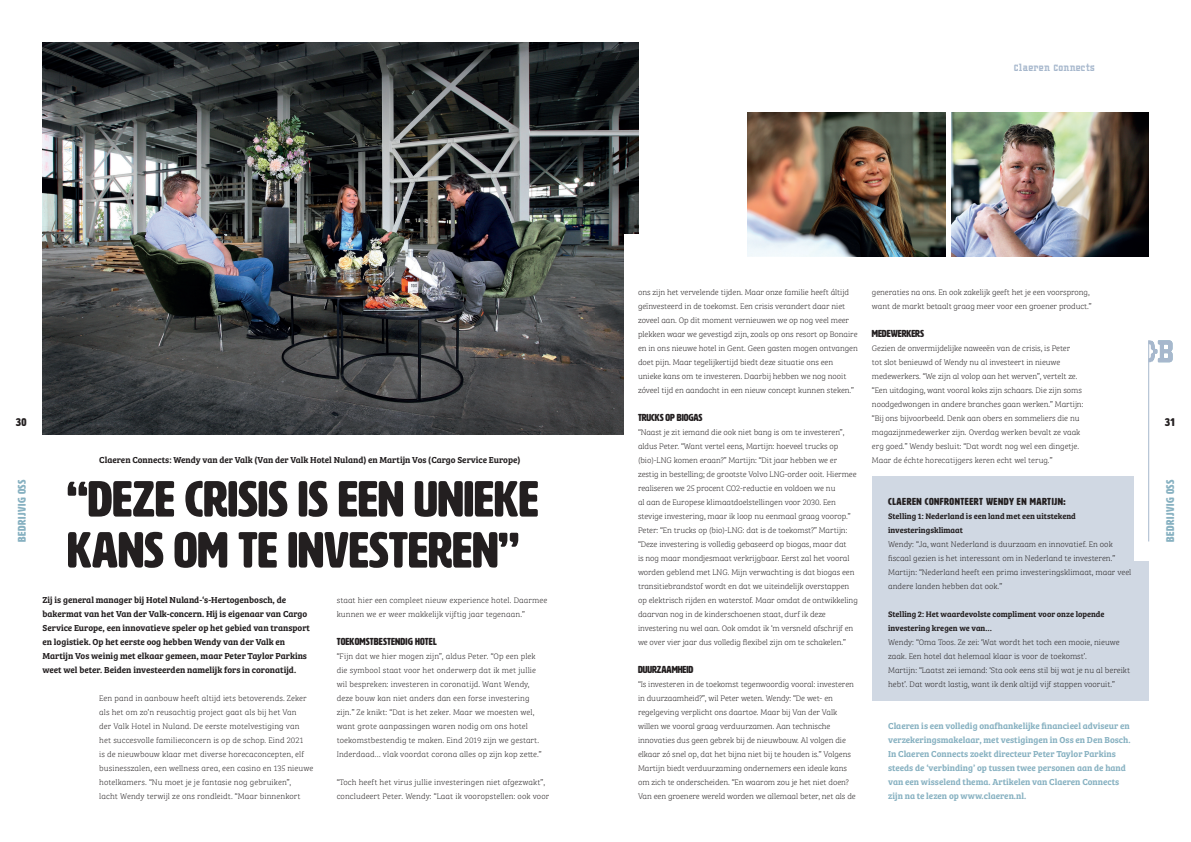
<style>
.page{position:relative;width:1191px;height:842px;background:#fff}
.page>*{position:absolute;margin:0;border:0;box-sizing:border-box;transform-origin:0 0}
.t1{font:50px/51px "HWT Artz";color:#231f20}
.t2{font:11px "HWT Artz";letter-spacing:.05em;color:#87b1c1}
.t3{font:11px "HWT Artz";color:#231f20}
.t4{font:10px "HWT Artz";letter-spacing:.01em;color:#231f20}
.t5{font:10px "HWT Artz";letter-spacing:.05em;color:#231f20}
.t6{font:10px "Kegger";letter-spacing:.02em;color:#a7b8cd}
.t7{font:9px/14px "Bree Serif Sb";color:#231f20}
.t8{font:9px/14px "Bree Serif Sb";color:#87b1c1}
.t9{font:8.2px/14px "Bree Serif Th";letter-spacing:-.005em;color:#231f20}
.t10{font:8.2px/14px "Bree Serif Sb";color:#231f20}
</style>
<div class="page">
<img style="left:43px;top:43px;width:552px;height:392px">
<div style="left:872px;top:477px;width:276px;height:224px;background:#d0d8e3"></div>
<svg style="left:595px;top:43px;width:43px;height:392px;background:#36383a"></svg>
<div style="left:1134px;top:323px;width:17px;height:238px;background:#fff"></div>
<div style="left:624px;top:234px;width:28px;height:217px;background:#fff"></div>
<img style="left:748px;top:113px;width:197px;height:143px">
<img style="left:951px;top:113px;width:197px;height:143px">
<svg style="left:1149px;top:340px;width:23px;height:22px"></svg>
<hr style="left:1148px;top:340px;width:1px;height:201px;background:#a7b8cd">
<h2 class="t3" style="left:16px;top:416px;width:12px">30</h2>
<p class="t7" style="left:99px;top:452px;width:423px">Claeren Connects: Wendy van der Valk (Van der Valk Hotel Nuland) en Martijn Vos (Cargo Service Europe)</p>
<h2 class="t2" style="left:16px;top:542px;width:64px;rotate:-90deg">BEDRIJVIG OSS</h2>
<h1 class="t1" style="left:67px;top:474px;width:473px">“DEZE CRISIS IS EEN UNIEKE<br>KANS OM TE INVESTEREN”</h1>
<p class="t7" style="left:43px;top:592px;width:269px">Zij is general manager bij Hotel Nuland-‘s-Hertogenbosch, de bakermat van het Van der Valk-concern. Hij is eigenaar van Cargo Service Europe, een innovatieve speler op het gebied van transport en logistiek. Op het eerste oog hebben Wendy van der Valk en Martijn Vos weinig met elkaar gemeen, maar Peter Taylor Parkins weet wel beter. Beiden investeerden namelijk fors in coronatijd.</p>
<p class="t9" style="left:99px;top:690px;width:215px">Een pand in aanbouw heeft altijd iets betoverends. Zeker als het om zo’n reusachtig project gaat als bij het Van<br>der Valk Hotel in Nuland. De eerste motelvestiging van het succesvolle familieconcern is op de schop. Eind 2021<br>is de nieuwbouw klaar met diverse horecaconcepten, elf businesszalen, een wellness area, een casino en 135 nieuwe hotelkamers. “Nu moet je je fantasie nog gebruiken”,<br>lacht Wendy terwijl ze ons rondleidt. “Maar binnenkort</p>
<p class="t9" style="left:337px;top:592px;width:212px">staat hier een compleet nieuw experience hotel. Daarmee kunnen we er weer makkelijk vijftig jaar tegenaan.”</p>
<p class="t4" style="left:337px;top:636px;width:101px">TOEKOMSTBESTENDIG HOTEL</p>
<p class="t9" style="left:337px;top:648px;width:206px">“Fijn dat we hier mogen zijn”, aldus Peter. “Op een plek die symbool staat voor het onderwerp dat ik met jullie wil bespreken: investeren in coronatijd. Want Wendy, deze bouw kan niet anders dan een forse investering zijn.” Ze knikt: “Dat is het zeker. Maar we moesten wel, want grote aanpassingen waren nodig om ons hotel toekomstbestendig te maken. Eind 2019 zijn we gestart.<br>Inderdaad… vlak voordat corona alles op zijn kop zette.”</p>
<p class="t9" style="left:337px;top:774px;width:214px">“Toch heeft het virus jullie investeringen niet afgezwakt”, concludeert Peter. Wendy: “Laat ik vooropstellen: ook voor</p>
<p class="t6" style="left:1014px;top:61px;width:82px">Claeren Connects</p>
<p class="t9" style="left:638px;top:284px;width:221px">ons zijn het vervelende tijden. Maar onze familie heeft áltijd geïnvesteerd in de toekomst. Een crisis verandert daar niet zoveel aan. Op dit moment vernieuwen we op nog veel meer plekken waar we gevestigd zijn, zoals op ons resort op Bonaire en in ons nieuwe hotel in Gent. Geen gasten mogen ontvangen doet pijn. Maar tegelijkertijd biedt deze situatie ons een unieke kans om te investeren. Daarbij hebben we nog nooit zóveel tijd en aandacht in een nieuw concept kunnen steken.”</p>
<p class="t4" style="left:638px;top:412px;width:66px">TRUCKS OP BIOGAS</p>
<p class="t9" style="left:638px;top:424px;width:221px">“Naast je zit iemand die ook niet bang is om te investeren”, aldus Peter. “Want vertel eens, Martijn: hoeveel trucks op (bio)-LNG komen eraan?” Martijn: “Dit jaar hebben we er zestig in bestelling; de grootste Volvo LNG-order ooit. Hiermee realiseren we 25 procent CO2-reductie en voldoen we nu<br>al aan de Europese klimaatdoelstellingen voor 2030. Een stevige investering, maar ik loop nu eenmaal graag voorop.” Peter: “En trucks op (bio)-LNG: dat is de toekomst?” Martijn: “Deze investering is volledig gebaseerd op biogas, maar dat<br>is nog maar mondjesmaat verkrijgbaar. Eerst zal het vooral worden geblend met LNG. Mijn verwachting is dat biogas een transitiebrandstof wordt en dat we uiteindelijk overstappen op elektrisch rijden en waterstof. Maar omdat de ontwikkeling daarvan nog in de kinderschoenen staat, durf ik deze investering nu wel aan. Ook omdat ik ‘m versneld afschrijf en we over vier jaar dus volledig flexibel zijn om te schakelen.”</p>
<p class="t4" style="left:638px;top:664px;width:57px">DUURZAAMHEID</p>
<p class="t9" style="left:638px;top:676px;width:219px">“Is investeren in de toekomst tegenwoordig vooral: investeren in duurzaamheid?”, wil Peter weten. Wendy: “De wet- en regelgeving verplicht ons daartoe. Maar bij Van der Valk willen we vooral graag verduurzamen. Aan technische innovaties dus geen gebrek bij de nieuwbouw. Al volgen die elkaar zó snel op, dat het bijna niet bij te houden is.” Volgens Martijn biedt verduurzaming ondernemers een ideale kans om zich te onderscheiden. “En waarom zou je het niet doen?<br>Van een groenere wereld worden we allemaal beter, net als de</p>
<p class="t9" style="left:872px;top:284px;width:221px">generaties na ons. En ook zakelijk geeft het je een voorsprong, want de markt betaalt graag meer voor een groener product.”</p>
<p class="t4" style="left:872px;top:328px;width:54px">MEDEWERKERS</p>
<p class="t9" style="left:872px;top:340px;width:213px">Gezien de onvermijdelijke naweeën van de crisis, is Peter<br>tot slot benieuwd of Wendy nu al investeert in nieuwe medewerkers. “We zijn al volop aan het werven”, vertelt ze. “Een uitdaging, want vooral koks zijn schaars. Die zijn soms noodgedwongen in andere branches gaan werken.” Martijn: “Bij ons bijvoorbeeld. Denk aan obers en sommeliers die nu magazijnmedewerker zijn. Overdag werken bevalt ze vaak erg goed.” Wendy besluit: “Dat wordt nog wel een dingetje.<br>Maar de échte horecatijgers keren echt wel terug.”</p>
<p class="t5" style="left:888px;top:496px;width:179px">CLAEREN CONFRONTEERT WENDY EN MARTIJN:</p>
<p class="t10" style="left:888px;top:508px;width:189px">Stelling 1: Nederland is een land met een uitstekend investeringsklimaat</p>
<p class="t9" style="left:888px;top:536px;width:245px">Wendy: “Ja, want Nederland is duurzaam en innovatief. En ook fiscaal gezien is het interessant om in Nederland te investeren.” Martijn: “Nederland heeft een prima investeringsklimaat, maar veel andere landen hebben dat ook.”</p>
<p class="t10" style="left:888px;top:606px;width:218px">Stelling 2: Het waardevolste compliment voor onze lopende investering kregen we van…</p>
<p class="t9" style="left:888px;top:634px;width:243px">Wendy: “Oma Toos. Ze zei: ‘Wat wordt het toch een mooie, nieuwe zaak. Een hotel dat helemaal klaar is voor de toekomst’.<br>Martijn: “Laatst zei iemand: ‘Sta ook eens stil bij wat je nu al bereikt hebt’. Dat wordt lastig, want ik denk altijd vijf stappen vooruit.”</p>
<p class="t8" style="left:888px;top:718px;width:244px">Claeren is een volledig onafhankelijke financieel adviseur en verzekeringsmakelaar, met vestigingen in Oss en Den Bosch.<br>In Claeren Connects zoekt directeur Peter Taylor Parkins steeds de ‘verbinding’ op tussen twee personen aan de hand van een wisselend thema. Artikelen van Claeren Connects zijn na te lezen op www.claeren.nl.</p>
<h2 class="t3" style="left:1164px;top:416px;width:11px">31</h2>
<h2 class="t2" style="left:1164px;top:542px;width:64px;rotate:-90deg">BEDRIJVIG OSS</h2>
</div>
